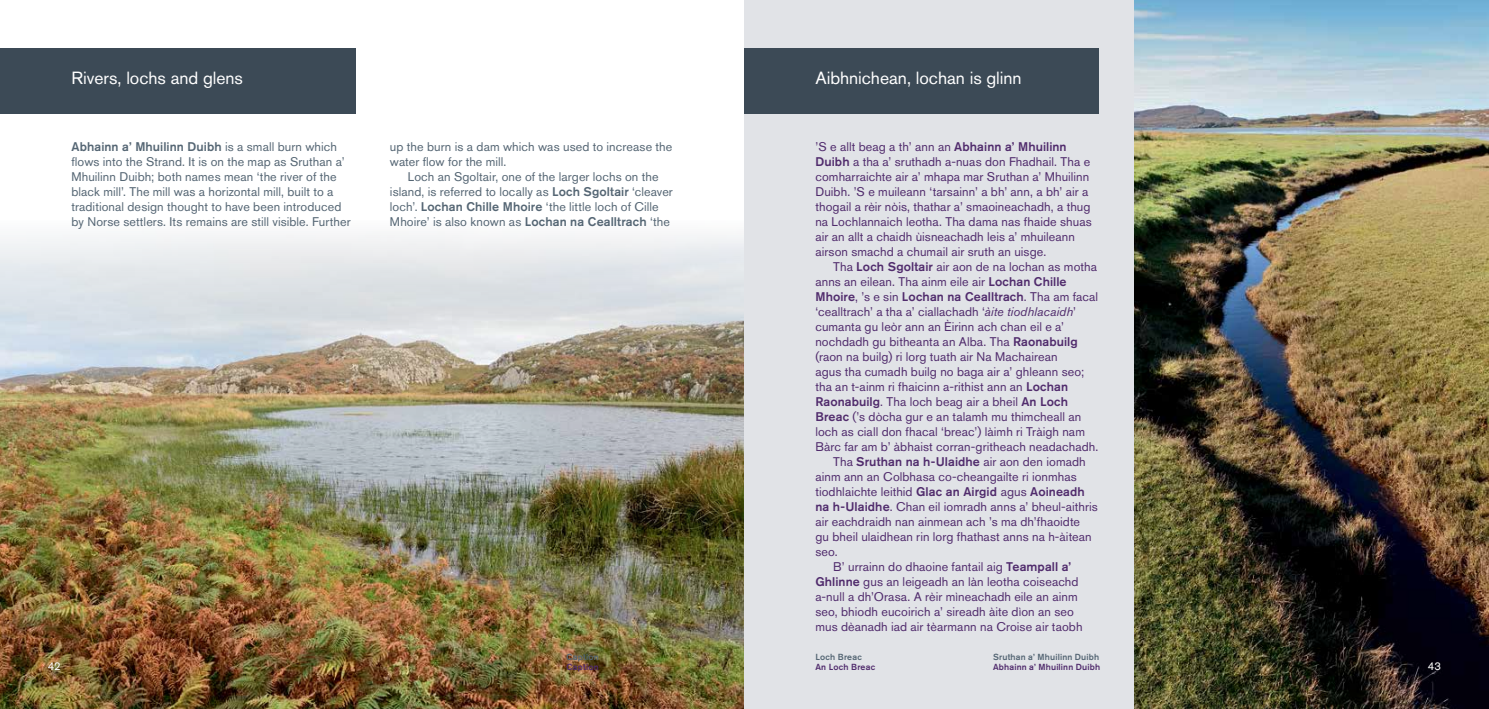
<style>
.page{position:relative;width:1489px;height:709px;background:#fff}
.page>*{position:absolute;margin:0;border:0;box-sizing:border-box;transform-origin:0 0}
.t1{font:17.5px "Akzidenz Grotesk BE";color:#fff}
.t2{font:12.5px/15px "Akzidenz Grotesk BE";letter-spacing:.005em;color:#512c6d}
.t3{font:12.5px/15px "Akzidenz Grotesk BE";letter-spacing:.005em;color:#556674}
.t4{font:500 12.5px "Akzidenz Grotesk BE";letter-spacing:.01em;color:#512c6d}
.t5{font:11.25px "Akzidenz Grotesk BE";color:#fff}
.t6{font:500 8.75px "Akzidenz Grotesk BE";letter-spacing:.02em;color:#512c6d}
.t7{font:500 8.75px "Akzidenz Grotesk BE";letter-spacing:.02em;color:#556674}
.s1{font-weight:500}
.s2{font-weight:400}
.s3{font-style:italic}
</style>
<div class="page">
<img style="left:0;top:235px;width:744px;height:474px">
<div style="left:744px;top:0;width:744px;height:709px;background:#e1e3e7"></div>
<img style="left:1134px;top:0;width:354px;height:709px">
<div style="left:0;top:48px;width:355px;height:65px;background:#3c4a56"></div>
<div style="left:744px;top:48px;width:354px;height:65px;background:#3c4a56"></div>
<h1 class="t1" style="left:71px;top:67px;width:173px">Rivers, lochs and glens</h1>
<p class="t3" style="left:71px;top:139px;width:281px"><span class="s1">Abhainn a’ Mhuilinn Duibh</span> is a small burn which flows into the Strand. It is on the map as Sruthan a’ Mhuilinn Duibh; both names mean ‘the river of the black mill’. The mill was a horizontal mill, built to a traditional design thought to have been introduced by Norse settlers. Its remains are still visible. Further</p>
<p class="t3" style="left:390px;top:139px;width:284px">up the burn is a dam which was used to increase the water flow for the mill.</p>
<p class="t3" style="left:390px;top:169px;width:284px;text-indent:18px">Loch an Sgoltair, one of the larger lochs on the island, is referred to locally as <span class="s1">Loch Sgoltair</span> ‘cleaver loch’. <span class="s1">Lochan Chille Mhoire</span> ‘the little loch of Cille Mhoire’ is also known as <span class="s1">Lochan na Cealltrach</span> ‘the</p>
<p class="t5" style="left:48px;top:659px;width:14px">42</p>
<p class="t7" style="left:566px;top:651px;width:34px">Caption</p>
<p class="t6" style="left:566px;top:661px;width:34px">Caption</p>
<h1 class="t1" style="left:815px;top:67px;width:208px">Aibhnichean, lochan is glinn</h1>
<p class="t2" style="left:815px;top:139px;width:278px">’S e allt beag a th’ ann an <span class="s1">Abhainn a’ Mhuilinn Duibh</span> a tha a’ sruthadh a-nuas don Fhadhail. Tha e comharraichte air a’ mhapa mar Sruthan a’ Mhuilinn Duibh. ’S e muileann ‘tarsainn’ a bh’ ann, a bh’ air a thogail a rèir nòis, thathar a’ smaoineachadh, a thug na Lochlannaich leotha. Tha dama nas fhaide shuas air an allt a chaidh ùisneachadh leis a’ mhuileann airson smachd a chumail air sruth an uisge.</p>
<p class="t2" style="left:833px;top:259px;width:265px">Tha <span class="s1">Loch Sgoltair</span> air aon de na lochan as motha</p>
<p class="t2" style="left:815px;top:274px;width:253px">anns an eilean. Tha ainm eile air <span class="s1">Lochan Chille</span></p>
<p class="t4" style="left:815px;top:289px;width:284px">Mhoire<span class="s2">, ’s e sin</span> Lochan na Cealltrach<span class="s2">. Tha am facal</span></p>
<p class="t2" style="left:815px;top:304px;width:262px">‘cealltrach’ a tha a’ ciallachadh ‘<span class="s3">àite tiodhlacaidh</span>’</p>
<p class="t2" style="left:815px;top:319px;width:250px">cumanta gu leòr ann an Èirinn ach chan eil e a’</p>
<p class="t2" style="left:815px;top:334px;width:264px">nochdadh gu bitheanta an Alba. Tha <span class="s1">Raonabuilg</span></p>
<p class="t2" style="left:815px;top:349px;width:244px">(raon na builg) ri lorg tuath air Na Machairean</p>
<p class="t2" style="left:815px;top:364px;width:270px">agus tha cumadh builg no baga air a’ ghleann seo;</p>
<p class="t2" style="left:815px;top:379px;width:254px">tha an t-ainm ri fhaicinn a-rithist ann an <span class="s1">Lochan</span></p>
<p class="t2" style="left:815px;top:394px;width:254px"><span class="s1">Raonabuilg</span>. Tha loch beag air a bheil <span class="s1">An Loch</span></p>
<p class="t2" style="left:815px;top:409px;width:267px"><span class="s1">Breac</span> (’s dòcha gur e an talamh mu thimcheall an</p>
<p class="t2" style="left:815px;top:424px;width:271px">loch as ciall don fhacal ‘breac’) làimh ri Tràigh nam</p>
<p class="t2" style="left:815px;top:439px;width:284px">Bàrc far am b’ àbhaist corran-gritheach neadachadh.</p>
<p class="t2" style="left:833px;top:454px;width:254px">Tha <span class="s1">Sruthan na h-Ulaidhe</span> air aon den iomadh</p>
<p class="t2" style="left:815px;top:469px;width:263px">ainm ann an Colbhasa co-cheangailte ri ionmhas</p>
<p class="t2" style="left:815px;top:484px;width:271px">tiodhlaichte leithid <span class="s1">Glac an Airgid</span> agus <span class="s1">Aoineadh</span></p>
<p class="t2" style="left:815px;top:499px;width:284px"><span class="s1">na h-Ulaidhe</span>. Chan eil iomradh anns a’ bheul-aithris</p>
<p class="t2" style="left:815px;top:514px;width:266px">air eachdraidh nan ainmean ach ’s ma dh’fhaoidte</p>
<p class="t2" style="left:815px;top:529px;width:278px">gu bheil ulaidhean rin lorg fhathast anns na h-àitean</p>
<p class="t2" style="left:815px;top:544px;width:24px">seo.</p>
<p class="t2" style="left:833px;top:559px;width:239px">B’ urrainn do dhaoine fantail aig <span class="s1">Teampall a’</span></p>
<p class="t2" style="left:815px;top:574px;width:265px"><span class="s1">Ghlinne</span> gus an leigeadh an làn leotha coiseachd</p>
<p class="t2" style="left:815px;top:589px;width:264px">a-null a dh’Orasa. A rèir mìneachadh eile an ainm</p>
<p class="t2" style="left:815px;top:604px;width:260px">seo, bhiodh eucoirich a’ sireadh àite dìon an seo</p>
<p class="t2" style="left:815px;top:619px;width:269px">mus dèanadh iad air tèarmann na Croise air taobh</p>
<p class="t7" style="left:815px;top:651px;width:48px">Loch Breac</p>
<p class="t6" style="left:815px;top:661px;width:61px">An Loch Breac</p>
<p class="t7" style="left:993px;top:651px;width:108px">Sruthan a’ Mhuilinn Duibh</p>
<p class="t6" style="left:993px;top:661px;width:109px">Abhainn a’ Mhuilinn Duibh</p>
<p class="t5" style="left:1427px;top:659px;width:15px">43</p>
</div>
